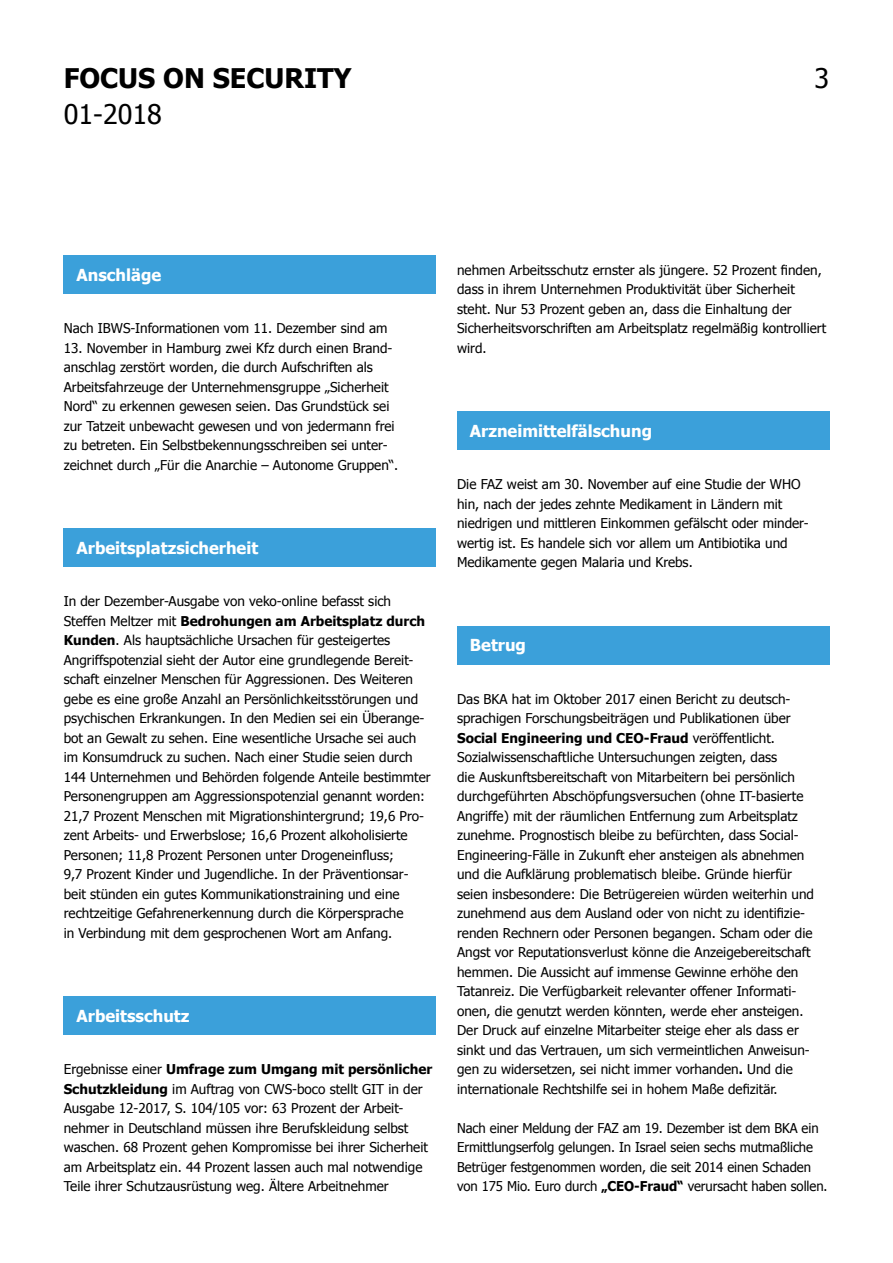
<style>
.page{position:relative;width:893px;height:1263px;background:#fff}
.page>*{position:absolute;margin:0;border:0;box-sizing:border-box;transform-origin:0 0}
.t1{font:700 27px "Tahoma";color:#000}
.t2{font:27px "Tahoma";color:#000}
.t3{font:700 16.5px "Tahoma";color:#fff}
.t4{font:13.5px/19.5px "Tahoma";color:#000}
.s1{font-weight:700}
</style>
<div class="page">
<div style="left:64px;top:255px;width:372px;height:39px;background:#3ba0da"></div>
<div style="left:64px;top:528px;width:372px;height:39px;background:#3ba0da"></div>
<div style="left:64px;top:996px;width:372px;height:39px;background:#3ba0da"></div>
<div style="left:457px;top:411px;width:372px;height:39px;background:#3ba0da"></div>
<div style="left:457px;top:626px;width:372px;height:39px;background:#3ba0da"></div>
<h1 class="t1" style="left:64px;top:59px;width:289px">FOCUS ON SECURITY</h1>
<h1 class="t2" style="left:64px;top:96px;width:100px">01-2018</h1>
<h1 class="t2" style="left:814px;top:60px;width:16px">3</h1>
<p class="t3" style="left:77px;top:263px;width:86px">Anschläge</p>
<p class="t4" style="left:64px;top:318px;width:325px">Nach IBWS-Informationen vom 11. Dezember sind am</p>
<p class="t4" style="left:64px;top:337px;width:336px">13. November in Hamburg zwei Kfz durch einen Brand&shy;anschlag zerstört worden, die durch Aufschriften als Arbeitsfahrzeuge der Unternehmensgruppe „Sicherheit Nord“ zu erkennen gewesen seien. Das Grundstück sei zur Tatzeit unbewacht gewesen und von jedermann frei zu betreten. Ein Selbstbekennungsschreiben sei unter&shy;zeichnet durch „Für die Anarchie – Autonome Gruppen“.</p>
<p class="t3" style="left:77px;top:536px;width:183px">Arbeitsplatzsicherheit</p>
<p class="t4" style="left:64px;top:591px;width:368px">In der Dezember-Ausgabe von veko-online befasst sich Steffen Meltzer mit <span class="s1">Bedrohungen am Arbeitsplatz durch Kunden</span>. Als hauptsächliche Ursachen für gesteigertes Angriffspotenzial sieht der Autor eine grundlegende Bereit&shy;schaft einzelner Menschen für Aggressionen. Des Weiteren gebe es eine große Anzahl an Persönlichkeitsstörungen und psychischen Erkrankungen. In den Medien sei ein Überange&shy;bot an Gewalt zu sehen. Eine wesentliche Ursache sei auch im Konsumdruck zu suchen. Nach einer Studie seien durch 144 Unternehmen und Behörden folgende Anteile bestimmter Personengruppen am Aggressionspotenzial genannt worden:<br>21,7 Prozent Menschen mit Migrationshintergrund; 19,6 Pro&shy;zent Arbeits- und Erwerbslose; 16,6 Prozent alkoholisierte Personen; 11,8 Prozent Personen unter Drogeneinfluss;<br>9,7 Prozent Kinder und Jugendliche. In der Präventionsar&shy;beit stünden ein gutes Kommunikationstraining und eine rechtzeitige Gefahrenerkennung durch die Körpersprache<br>in Verbindung mit dem gesprochenen Wort am Anfang.</p>
<p class="t3" style="left:77px;top:1004px;width:114px">Arbeitsschutz</p>
<p class="t4" style="left:64px;top:1059px;width:370px">Ergebnisse einer <span class="s1">Umfrage zum Umgang mit persönlicher Schutzkleidung</span> im Auftrag von CWS-boco stellt GIT in der Ausgabe 12-2017, S. 104/105 vor: 63 Prozent der Arbeit&shy;nehmer in Deutschland müssen ihre Berufskleidung selbst waschen. 68 Prozent gehen Kompromisse bei ihrer Sicherheit am Arbeitsplatz ein. 44 Prozent lassen auch mal notwendige Teile ihrer Schutzausrüstung weg. Ältere Arbeitnehmer</p>
<p class="t4" style="left:457px;top:259px;width:371px">nehmen Arbeitsschutz ernster als jüngere. 52 Prozent finden, dass in ihrem Unternehmen Produktivität über Sicherheit steht. Nur 53 Prozent geben an, dass die Einhaltung der Sicherheitsvorschriften am Arbeitsplatz regelmäßig kontrolliert wird.</p>
<p class="t3" style="left:470px;top:419px;width:184px">Arzneimittelfälschung</p>
<p class="t4" style="left:457px;top:474px;width:352px">Die FAZ weist am 30. November auf eine Studie der WHO hin, nach der jedes zehnte Medikament in Ländern mit niedrigen und mittleren Einkommen gefälscht oder minder&shy;wertig ist. Es handele sich vor allem um Antibiotika und Medikamente gegen Malaria und Krebs.</p>
<p class="t3" style="left:470px;top:634px;width:58px">Betrug</p>
<p class="t4" style="left:457px;top:688px;width:358px">Das BKA hat im Oktober 2017 einen Bericht zu deutsch&shy;sprachigen Forschungsbeiträgen und Publikationen über <span class="s1">Social Engineering und CEO-Fraud</span> veröffentlicht.<br>Sozialwissenschaftliche Untersuchungen zeigten, dass<br>die Auskunftsbereitschaft von Mitarbeitern bei persönlich durchgeführten Abschöpfungsversuchen (ohne IT-basierte Angriffe) mit der räumlichen Entfernung zum Arbeitsplatz zunehme. Prognostisch bleibe zu befürchten, dass Social-Engineering-Fälle in Zukunft eher ansteigen als abnehmen und die Aufklärung problematisch bleibe. Gründe hierfür seien insbesondere: Die Betrügereien würden weiterhin und zunehmend aus dem Ausland oder von nicht zu identifizie&shy;renden Rechnern oder Personen begangen. Scham oder die Angst vor Reputationsverlust könne die Anzeigebereitschaft hemmen. Die Aussicht auf immense Gewinne erhöhe den Tatanreiz. Die Verfügbarkeit relevanter offener Informati&shy;onen, die genutzt werden könnten, werde eher ansteigen.<br>Der Druck auf einzelne Mitarbeiter steige eher als dass er sinkt und das Vertrauen, um sich vermeintlichen Anweisun&shy;gen zu widersetzen, sei nicht immer vorhanden<span class="s1">.</span> Und die internationale Rechtshilfe sei in hohem Maße defizitär.</p>
<p class="t4" style="left:457px;top:1117px;width:372px">Nach einer Meldung der FAZ am 19. Dezember ist dem BKA ein Ermittlungserfolg gelungen. In Israel seien sechs mutmaßliche Betrüger festgenommen worden, die seit 2014 einen Schaden von 175 Mio. Euro durch <span class="s1">„CEO-Fraud“</span> verursacht haben sollen.</p>
</div>
